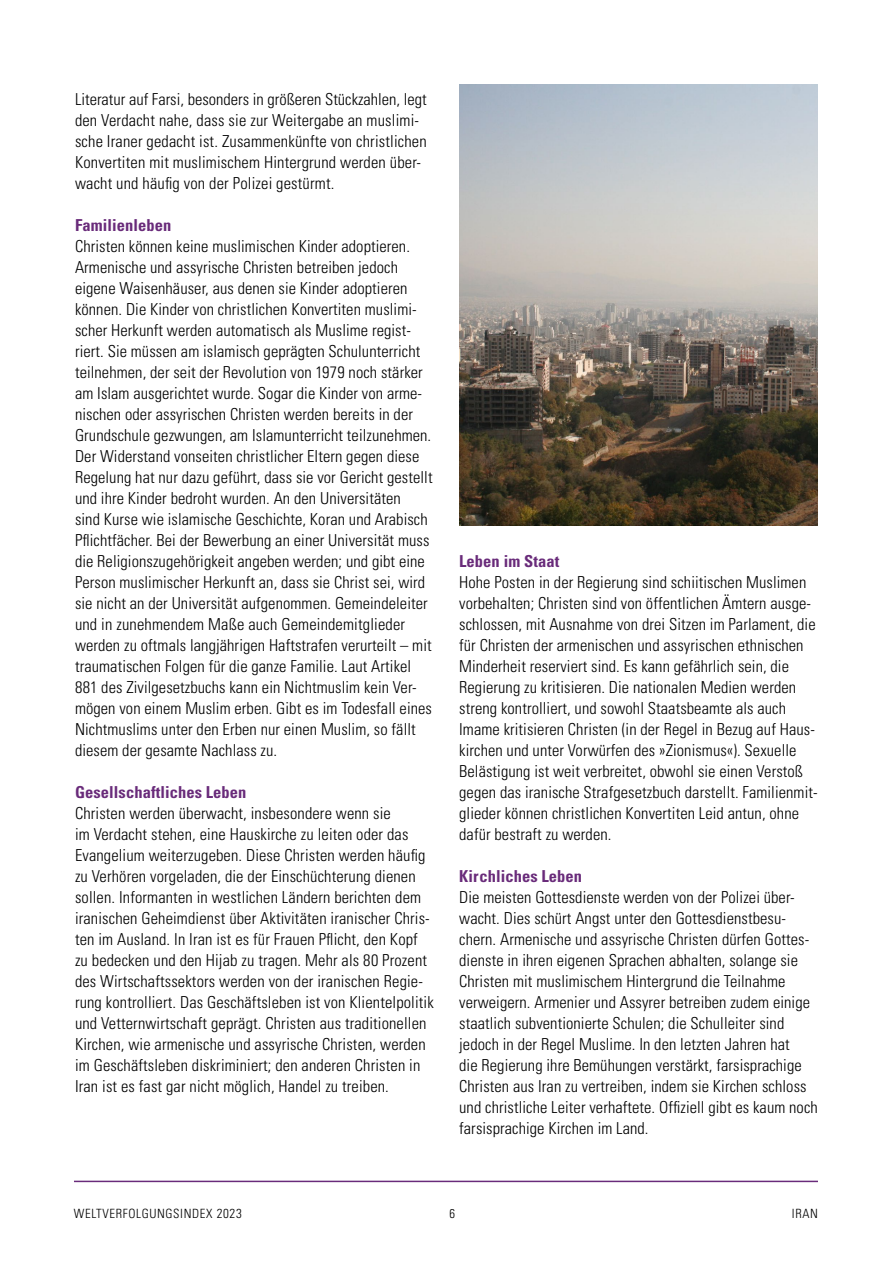
<style>
.page{position:relative;width:893px;height:1263px;background:#fff}
.page>*{position:absolute;margin:0;border:0;box-sizing:border-box;transform-origin:0 0}
.t1{font:300 condensed 16.5px/21px "Univers LT Std";letter-spacing:.005em;color:#000}
.t2{font:700 condensed 16.5px "Univers LT Std";letter-spacing:.005em;color:#692b7a}
.t3{font:300 condensed 12.75px "Univers LT Std";letter-spacing:.05em;color:#000}
.s1{font-size:13.05px}
</style>
<div class="page">
<hr style="left:74px;top:1181px;width:744px;height:1px;background:#692b7a">
<img style="left:459px;top:84px;width:359px;height:441px">
<p class="t1" style="left:75px;top:89px;width:353px">Literatur auf Farsi, besonders in größeren Stückzahlen, legt den Verdacht nahe, dass sie zur Weitergabe an muslimi&shy;sche Iraner gedacht ist. Zusammenkünfte von christlichen Konvertiten mit muslimischem Hintergrund werden über&shy;wacht und häufig von der Polizei gestürmt.</p>
<p class="t2" style="left:75px;top:215px;width:98px">Familienleben</p>
<p class="t1" style="left:75px;top:236px;width:359px">Christen können keine muslimischen Kinder adoptieren.<br>Armenische und assyrische Christen betreiben jedoch eigene Waisenhäuser, aus denen sie Kinder adoptieren können. Die Kinder von christlichen Konvertiten muslimi&shy;scher Herkunft werden automatisch als Muslime regist&shy;riert. Sie müssen am islamisch geprägten Schulunterricht teilnehmen, der seit der Revolution von 1979 noch stärker am Islam ausgerichtet wurde. Sogar die Kinder von arme&shy;nischen oder assyrischen Christen werden bereits in der Grundschule gezwungen, am Islamunterricht teilzunehmen.<br>Der Widerstand vonseiten christlicher Eltern gegen diese Regelung hat nur dazu geführt, dass sie vor Gericht gestellt und ihre Kinder bedroht wurden. An den Universitäten<br>sind Kurse wie islamische Geschichte, Koran und Arabisch Pflichtfächer. Bei der Bewerbung an einer Universität muss die Religionszugehörigkeit angeben werden; und gibt eine Person muslimischer Herkunft an, dass sie Christ sei, wird sie nicht an der Universität aufgenommen. Gemeindeleiter und in zunehmendem Maße auch Gemeindemitglieder werden zu oftmals langjährigen Haftstrafen verurteilt – mit traumatischen Folgen für die ganze Familie. Laut Artikel 881 des Zivilgesetzbuchs kann ein Nichtmuslim kein Ver&shy;mögen von einem Muslim erben. Gibt es im Todesfall eines Nichtmuslims unter den Erben nur einen Muslim, so fällt diesem der gesamte Nachlass zu.</p>
<p class="t2" style="left:75px;top:782px;width:173px">Gesellschaftliches Leben</p>
<p class="t1" style="left:75px;top:803px;width:360px">Christen werden überwacht, insbesondere wenn sie<br>im Verdacht stehen, eine Hauskirche zu leiten oder das Evangelium weiterzugeben. Diese Christen werden häufig zu Verhören vorgeladen, die der Einschüchterung dienen sollen. Informanten in westlichen Ländern berichten dem iranischen Geheimdienst über Aktivitäten iranischer Chris&shy;ten im Ausland. In Iran ist es für Frauen Pflicht, den Kopf zu bedecken und den Hijab zu tragen. Mehr als 80 Prozent des Wirtschaftssektors werden von der iranischen Regie&shy;rung kontrolliert. Das Geschäftsleben ist von Klientelpolitik und Vetternwirtschaft geprägt. Christen aus traditionellen Kirchen, wie armenische und assyrische Christen, werden im Geschäftsleben diskriminiert; den anderen Christen in Iran ist es fast gar nicht möglich, Handel zu treiben.</p>
<p class="t2" style="left:459px;top:551px;width:102px">Leben im Staat</p>
<p class="t1" style="left:459px;top:572px;width:360px">Hohe Posten in der Regierung sind schiitischen Muslimen vorbehalten; Christen sind von öffentlichen Ämtern ausge&shy;schlossen, mit Ausnahme von drei Sitzen im Parlament, die für Christen der armenischen und assyrischen ethnischen Minderheit reserviert sind. Es kann gefährlich sein, die Regierung zu kritisieren. Die nationalen Medien werden streng kontrolliert, und sowohl Staatsbeamte als auch Imame kritisieren Christen (in der Regel in Bezug auf Haus&shy;kirchen und unter Vorwürfen des »Zionismus«). Sexuelle Belästigung ist weit verbreitet, obwohl sie einen Verstoß gegen das iranische Strafgesetzbuch darstellt. Familienmit&shy;glieder können christlichen Konvertiten Leid antun, ohne dafür bestraft zu werden.</p>
<p class="t2" style="left:459px;top:866px;width:124px">Kirchliches Leben</p>
<p class="t1" style="left:459px;top:887px;width:360px">Die meisten Gottesdienste werden von der Polizei über&shy;wacht. Dies schürt Angst unter den Gottesdienstbesu&shy;chern. Armenische und assyrische Christen dürfen Gottes&shy;dienste in ihren eigenen Sprachen abhalten, solange sie Christen mit muslimischem Hintergrund die Teilnahme verweigern. Armenier und Assyrer betreiben zudem einige staatlich subventionierte Schulen; die Schulleiter sind jedoch in der Regel Muslime. In den letzten Jahren hat<br>die Regierung ihre Bemühungen verstärkt, farsisprachige Christen aus Iran zu vertreiben, indem sie Kirchen schloss und christliche Leiter verhaftete. Offiziell gibt es kaum noch farsisprachige Kirchen im Land.</p>
<p class="t3" style="left:74px;top:1206px;width:169px">WELTVERFOLGUNGSINDEX <span class="s1">2023</span></p>
<p class="t3" style="left:449px;top:1206px;width:7px">6</p>
<p class="t3" style="left:792px;top:1206px;width:27px">IRAN</p>
</div>
